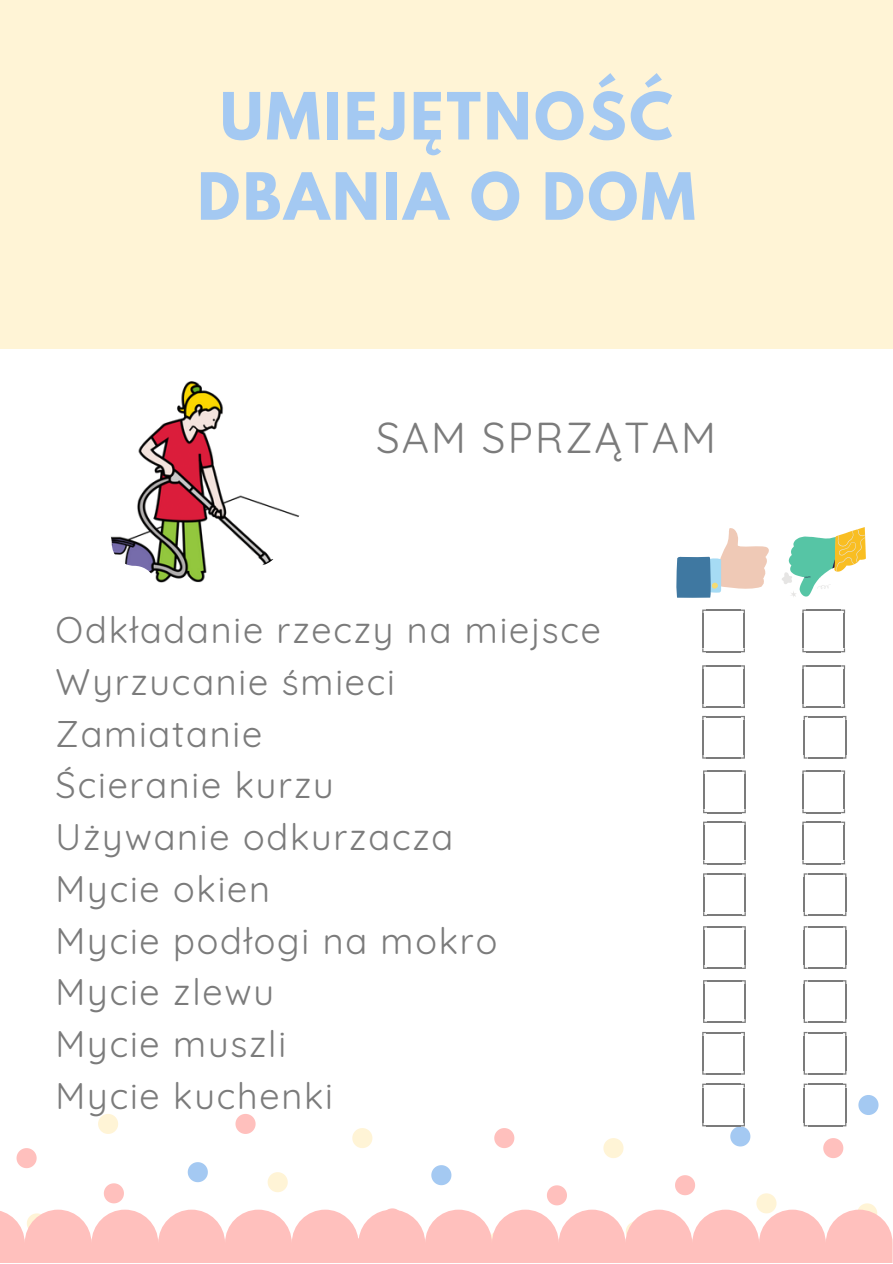
<style>
.page{position:relative;width:893px;height:1264px;background:#fff}
.page>*{position:absolute;margin:0;border:0;box-sizing:border-box;transform-origin:0 0}
.t1{font:700 57.6px/80.2px "League Spartan";letter-spacing:.05em;color:#a4c9f2;text-align:center}
.t2{font:42.15px "Quicksand";letter-spacing:.05em;color:#7b7b7b}
.t3{font:36.15px/51.8px "Quicksand";letter-spacing:.05em;color:#7b7b7b}
</style>
<div class="page">
<svg style="left:352px;top:1128px;width:20px;height:20px"></svg>
<svg style="left:267px;top:1172px;width:21px;height:20px"></svg>
<svg style="left:98px;top:1114px;width:20px;height:19px"></svg>
<svg style="left:603px;top:1138px;width:20px;height:20px"></svg>
<svg style="left:756px;top:1193px;width:20px;height:16px"></svg>
<svg style="left:858px;top:1203px;width:18px;height:6px"></svg>
<svg style="left:188px;top:1162px;width:20px;height:20px"></svg>
<svg style="left:858px;top:1095px;width:20px;height:19px"></svg>
<svg style="left:431px;top:1165px;width:20px;height:20px"></svg>
<svg style="left:547px;top:1185px;width:20px;height:20px"></svg>
<svg style="left:494px;top:1128px;width:20px;height:20px"></svg>
<svg style="left:823px;top:1138px;width:20px;height:20px"></svg>
<svg style="left:235px;top:1114px;width:20px;height:19px"></svg>
<svg style="left:675px;top:1175px;width:20px;height:20px"></svg>
<svg style="left:104px;top:1183px;width:20px;height:20px"></svg>
<svg style="left:17px;top:1148px;width:20px;height:20px"></svg>
<div style="left:0;top:0;width:892px;height:349px;background:#fff4d6"></div>
<div style="left:0;top:1209px;width:892px;height:53px;background:#ffc0bd"></div>
<img style="left:111px;top:381px;width:189px;height:202px">
<svg style="left:676px;top:528px;width:93px;height:70px"></svg>
<svg style="left:782px;top:527px;width:83px;height:70px"></svg>
<hr style="left:845px;top:719px;width:1px;height:35px;background:#7b7b7b">
<hr style="left:803px;top:719px;width:1px;height:35px;background:#7b7b7b">
<hr style="left:807px;top:716px;width:35px;height:1px;background:#7b7b7b">
<hr style="left:807px;top:757px;width:35px;height:1px;background:#7b7b7b">
<hr style="left:743px;top:719px;width:1px;height:35px;background:#7b7b7b">
<hr style="left:702px;top:719px;width:1px;height:35px;background:#7b7b7b">
<hr style="left:706px;top:716px;width:35px;height:1px;background:#7b7b7b">
<hr style="left:706px;top:757px;width:35px;height:1px;background:#7b7b7b">
<hr style="left:843px;top:669px;width:2px;height:35px;background:#7b7b7b">
<hr style="left:802px;top:669px;width:1px;height:35px;background:#7b7b7b">
<hr style="left:806px;top:665px;width:35px;height:1px;background:#7b7b7b">
<hr style="left:806px;top:706px;width:35px;height:2px;background:#7b7b7b">
<svg style="left:841px;top:665px;width:4px;height:4px"></svg>
<svg style="left:802px;top:665px;width:4px;height:4px"></svg>
<svg style="left:841px;top:704px;width:4px;height:4px"></svg>
<svg style="left:802px;top:704px;width:4px;height:4px"></svg>
<hr style="left:743px;top:669px;width:1px;height:35px;background:#7b7b7b">
<hr style="left:702px;top:669px;width:1px;height:35px;background:#7b7b7b">
<hr style="left:706px;top:665px;width:35px;height:1px;background:#7b7b7b">
<hr style="left:706px;top:706px;width:35px;height:2px;background:#7b7b7b">
<svg style="left:702px;top:665px;width:4px;height:4px"></svg>
<svg style="left:702px;top:704px;width:4px;height:4px"></svg>
<hr style="left:843px;top:613px;width:2px;height:35px;background:#7b7b7b">
<hr style="left:802px;top:613px;width:1px;height:35px;background:#7b7b7b">
<hr style="left:806px;top:609px;width:35px;height:2px;background:#7b7b7b">
<hr style="left:806px;top:651px;width:35px;height:1px;background:#7b7b7b">
<svg style="left:841px;top:609px;width:4px;height:4px"></svg>
<svg style="left:802px;top:609px;width:4px;height:4px"></svg>
<hr style="left:743px;top:613px;width:1px;height:35px;background:#7b7b7b">
<hr style="left:702px;top:613px;width:1px;height:35px;background:#7b7b7b">
<hr style="left:706px;top:609px;width:35px;height:2px;background:#7b7b7b">
<hr style="left:706px;top:651px;width:35px;height:1px;background:#7b7b7b">
<svg style="left:702px;top:609px;width:4px;height:4px"></svg>
<hr style="left:744px;top:825px;width:1px;height:35px;background:#7b7b7b">
<hr style="left:703px;top:825px;width:1px;height:35px;background:#7b7b7b">
<hr style="left:707px;top:821px;width:34px;height:1px;background:#7b7b7b">
<hr style="left:707px;top:863px;width:34px;height:1px;background:#7b7b7b">
<svg style="left:703px;top:821px;width:4px;height:4px"></svg>
<hr style="left:744px;top:774px;width:1px;height:35px;background:#7b7b7b">
<hr style="left:703px;top:774px;width:1px;height:35px;background:#7b7b7b">
<hr style="left:707px;top:770px;width:34px;height:1px;background:#7b7b7b">
<hr style="left:707px;top:812px;width:34px;height:1px;background:#7b7b7b">
<svg style="left:703px;top:770px;width:4px;height:4px"></svg>
<hr style="left:843px;top:774px;width:2px;height:35px;background:#7b7b7b">
<hr style="left:802px;top:774px;width:1px;height:35px;background:#7b7b7b">
<hr style="left:806px;top:770px;width:35px;height:1px;background:#7b7b7b">
<hr style="left:806px;top:812px;width:35px;height:1px;background:#7b7b7b">
<svg style="left:841px;top:770px;width:4px;height:4px"></svg>
<svg style="left:802px;top:770px;width:4px;height:4px"></svg>
<hr style="left:744px;top:930px;width:1px;height:35px;background:#7b7b7b">
<hr style="left:703px;top:930px;width:1px;height:35px;background:#7b7b7b">
<hr style="left:707px;top:926px;width:34px;height:1px;background:#7b7b7b">
<hr style="left:707px;top:967px;width:34px;height:1px;background:#7b7b7b">
<svg style="left:703px;top:926px;width:4px;height:4px"></svg>
<hr style="left:744px;top:984px;width:1px;height:35px;background:#7b7b7b">
<hr style="left:703px;top:984px;width:1px;height:35px;background:#7b7b7b">
<hr style="left:707px;top:980px;width:34px;height:1px;background:#7b7b7b">
<hr style="left:707px;top:1021px;width:34px;height:1px;background:#7b7b7b">
<svg style="left:703px;top:980px;width:4px;height:4px"></svg>
<hr style="left:743px;top:1035px;width:1px;height:35px;background:#7b7b7b">
<hr style="left:702px;top:1035px;width:1px;height:35px;background:#7b7b7b">
<hr style="left:706px;top:1031px;width:35px;height:2px;background:#7b7b7b">
<hr style="left:706px;top:1073px;width:35px;height:1px;background:#7b7b7b">
<svg style="left:702px;top:1031px;width:4px;height:4px"></svg>
<hr style="left:743px;top:1087px;width:1px;height:35px;background:#7b7b7b">
<hr style="left:702px;top:1087px;width:1px;height:35px;background:#7b7b7b">
<hr style="left:706px;top:1083px;width:35px;height:1px;background:#7b7b7b">
<hr style="left:706px;top:1125px;width:35px;height:1px;background:#7b7b7b">
<svg style="left:702px;top:1083px;width:4px;height:4px"></svg>
<svg style="left:730px;top:1122px;width:20px;height:24px"></svg>
<hr style="left:744px;top:877px;width:1px;height:35px;background:#7b7b7b">
<hr style="left:703px;top:877px;width:1px;height:35px;background:#7b7b7b">
<hr style="left:707px;top:873px;width:34px;height:1px;background:#7b7b7b">
<hr style="left:707px;top:914px;width:34px;height:2px;background:#7b7b7b">
<svg style="left:703px;top:873px;width:4px;height:4px"></svg>
<svg style="left:703px;top:912px;width:4px;height:4px"></svg>
<hr style="left:845px;top:877px;width:1px;height:35px;background:#7b7b7b">
<hr style="left:803px;top:877px;width:1px;height:35px;background:#7b7b7b">
<hr style="left:807px;top:873px;width:35px;height:1px;background:#7b7b7b">
<hr style="left:807px;top:914px;width:35px;height:2px;background:#7b7b7b">
<svg style="left:803px;top:873px;width:4px;height:4px"></svg>
<svg style="left:803px;top:912px;width:4px;height:4px"></svg>
<hr style="left:845px;top:930px;width:1px;height:35px;background:#7b7b7b">
<hr style="left:803px;top:930px;width:1px;height:35px;background:#7b7b7b">
<hr style="left:807px;top:926px;width:35px;height:1px;background:#7b7b7b">
<hr style="left:807px;top:967px;width:35px;height:1px;background:#7b7b7b">
<svg style="left:803px;top:926px;width:4px;height:4px"></svg>
<hr style="left:845px;top:984px;width:1px;height:35px;background:#7b7b7b">
<hr style="left:803px;top:984px;width:1px;height:35px;background:#7b7b7b">
<hr style="left:807px;top:980px;width:35px;height:1px;background:#7b7b7b">
<hr style="left:807px;top:1021px;width:35px;height:1px;background:#7b7b7b">
<svg style="left:803px;top:980px;width:4px;height:4px"></svg>
<hr style="left:845px;top:1035px;width:1px;height:35px;background:#7b7b7b">
<hr style="left:803px;top:1035px;width:1px;height:35px;background:#7b7b7b">
<hr style="left:807px;top:1031px;width:35px;height:2px;background:#7b7b7b">
<hr style="left:807px;top:1073px;width:35px;height:1px;background:#7b7b7b">
<svg style="left:842px;top:1031px;width:4px;height:4px"></svg>
<svg style="left:803px;top:1031px;width:4px;height:4px"></svg>
<hr style="left:845px;top:1087px;width:1px;height:35px;background:#7b7b7b">
<hr style="left:803px;top:1087px;width:1px;height:35px;background:#7b7b7b">
<hr style="left:807px;top:1083px;width:35px;height:1px;background:#7b7b7b">
<hr style="left:807px;top:1125px;width:35px;height:1px;background:#7b7b7b">
<svg style="left:803px;top:1083px;width:4px;height:4px"></svg>
<hr style="left:843px;top:825px;width:2px;height:35px;background:#7b7b7b">
<hr style="left:802px;top:825px;width:1px;height:35px;background:#7b7b7b">
<hr style="left:806px;top:821px;width:35px;height:1px;background:#7b7b7b">
<hr style="left:806px;top:863px;width:35px;height:1px;background:#7b7b7b">
<svg style="left:841px;top:821px;width:4px;height:4px"></svg>
<svg style="left:802px;top:821px;width:4px;height:4px"></svg>
<h1 class="t1" style="left:197px;top:83px;width:499px">UMIEJĘTNOŚĆ<br>DBANIA O DOM</h1>
<p class="t2" style="left:376px;top:411px;width:341px">SAM SPRZĄTAM</p>
<p class="t3" style="left:56px;top:604px;width:547px">Odkładanie rzeczy na miejsce<br>Wyrzucanie śmieci<br>Zamiatanie<br>Ścieranie kurzu<br>Używanie odkurzacza<br>Mycie okien<br>Mycie podłogi na mokro<br>Mycie zlewu<br>Mycie muszli<br>Mycie kuchenki</p>
</div>
